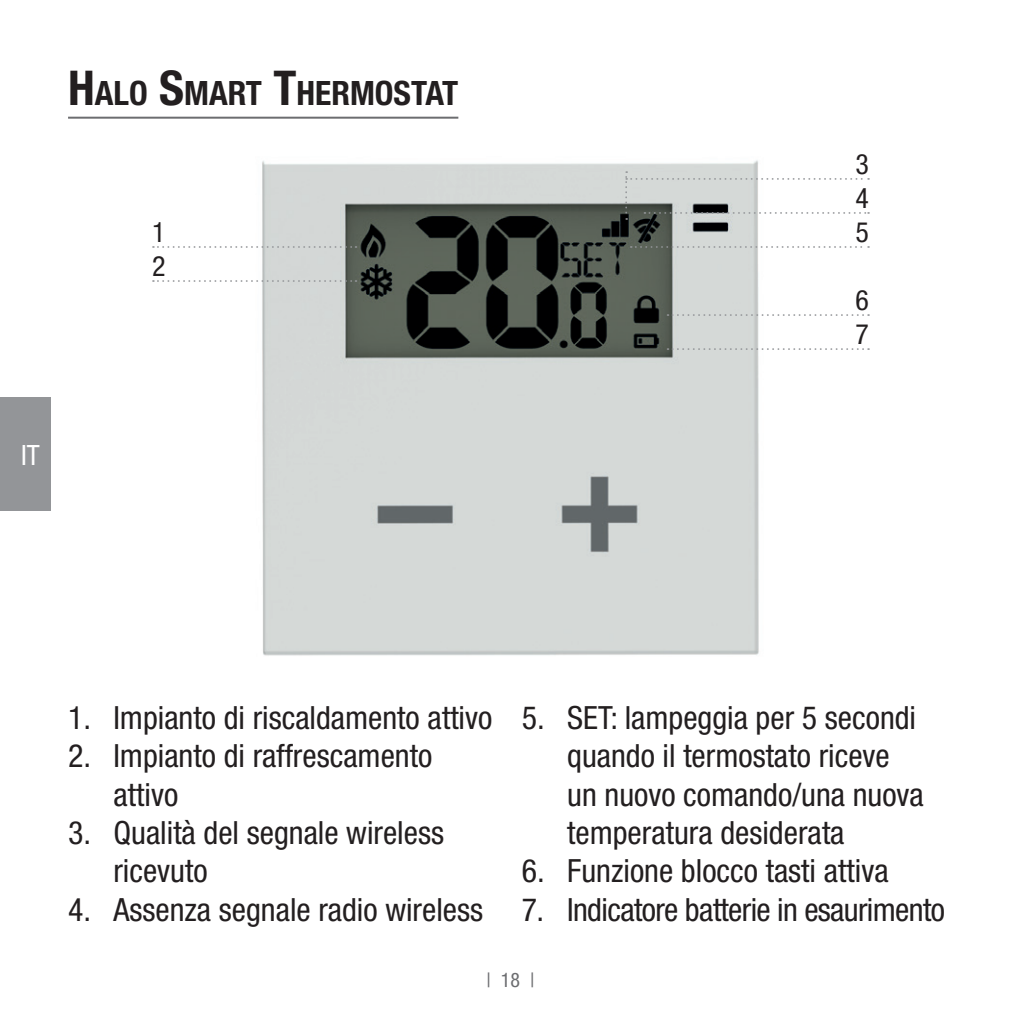
<style>
.page{position:relative;width:1021px;height:1021px;background:#fff}
.page>*{position:absolute;margin:0;border:0;box-sizing:border-box;transform-origin:0 0}
.t1{font:700 condensed 33.6px "Helvetica Neue";color:#231f20}
.t2{font:condensed 32px/38.4px "Helvetica Neue";color:#231f20}
.t3{font:condensed 32px "Helvetica Neue";letter-spacing:-.02em;color:#231f20}
.t4{font:condensed 28px/34px "Helvetica Neue";color:#231f20;text-align:justify}
.t5{font:condensed 28px "Helvetica Neue";color:#fff}
.t6{font:condensed 20px "Helvetica Neue";color:#6c6d70}
.s1{font-size:48px}
</style>
<div class="page">
<div style="left:0;top:397px;width:51px;height:113px;background:#939598"></div>
<hr style="left:68px;top:117px;width:390px;height:2px;background:#6c6d70">
<img style="left:152px;top:160px;width:718px;height:496px">
<svg style="left:630px;top:246px;width:239px;height:2px"></svg>
<svg style="left:667px;top:314px;width:202px;height:2px"></svg>
<svg style="left:153px;top:246px;width:203px;height:2px"></svg>
<svg style="left:153px;top:280px;width:203px;height:2px"></svg>
<svg style="left:667px;top:348px;width:202px;height:2px"></svg>
<svg style="left:625px;top:171px;width:244px;height:49px"></svg>
<p class="t1" style="left:68px;top:73px;width:392px"><span class="s1">H</span>ALO <span class="s1">S</span>MART <span class="s1">T</span>HERMOSTAT</p>
<p class="t4" style="left:152px;top:214px;width:15px">1<br>2</p>
<p class="t5" style="left:21px;top:438px;width:20px">IT</p>
<p class="t4" style="left:855px;top:146px;width:15px">3<br>4<br>5</p>
<p class="t4" style="left:855px;top:282px;width:15px">6</p>
<p class="t4" style="left:855px;top:316px;width:15px">7</p>
<p class="t2" style="left:68px;top:698px;width:426px">1. Impianto di riscaldamento attivo</p>
<p class="t2" style="left:113px;top:736px;width:320px;text-indent:-45px">2. Impianto di raffrescamento attivo</p>
<p class="t2" style="left:113px;top:813px;width:332px;text-indent:-45px">3. Qualità del segnale wireless ricevuto</p>
<p class="t2" style="left:68px;top:890px;width:416px">4. Assenza segnale radio wireless</p>
<p class="t2" style="left:567px;top:698px;width:358px;text-indent:-45px">5. SET: lampeggia per 5 secondi quando il termostato riceve un nuovo comando/una nuova temperatura desiderata</p>
<p class="t2" style="left:522px;top:851px;width:368px">6. Funzione blocco tasti attiva</p>
<p class="t3" style="left:522px;top:891px;width:424px">7. Indicatore batterie in esaurimento</p>
<p class="t6" style="left:486px;top:968px;width:50px">|18|</p>
</div>
